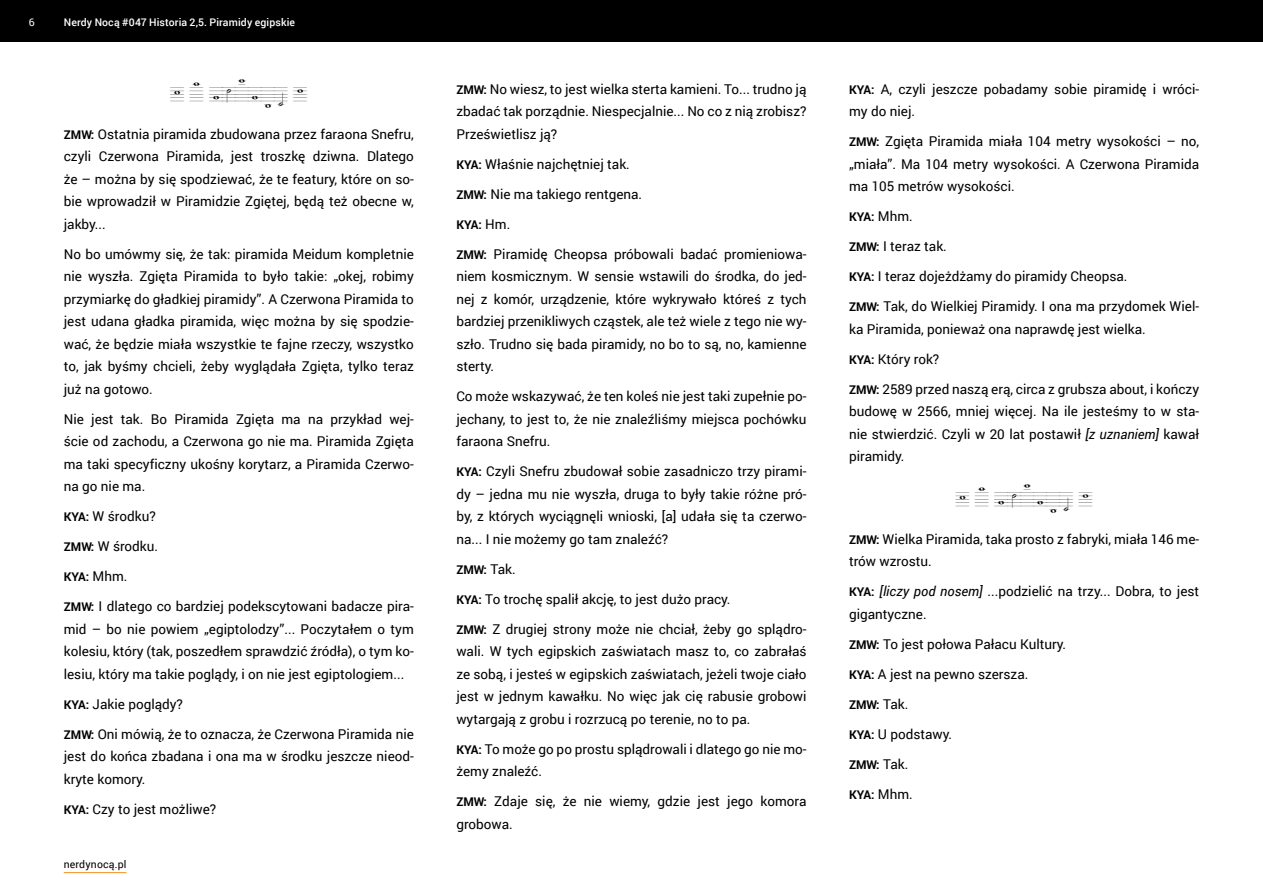
<style>
.page{position:relative;width:1263px;height:893px;background:#fff}
.page>*{position:absolute;margin:0;border:0;box-sizing:border-box;transform-origin:0 0}
.dzingiel{font:37.5px "Lassus";letter-spacing:-.01em;color:#000}
.t1{font:13.5px/22.5px "Roboto";color:#000;text-align:justify}
.t2{font:700 12px "Roboto";color:#000}
.t3{font:500 10.5px "Roboto";letter-spacing:.01em;color:#fff}
.t4{font:10.5px "Roboto";letter-spacing:.015em;color:#000}
.t5{font:10.5px "Roboto";color:#fff}
.s1{font-weight:700;font-size:12px}
.s2{font-weight:400;font-size:13.5px}
.s3{font-style:italic}
</style>
<div class="page">
<hr style="left:64px;top:872px;width:62px;height:1px;background:#f39325">
<div style="left:0;top:0;width:1263px;height:42px;background:#000"></div>
<p class="t5" style="left:29px;top:15px;width:7px">6</p>
<p class="t3" style="left:64px;top:15px;width:233px">Nerdy Nocą #047 Historia 2,5. Piramidy egipskie</p>
<p class="dzingiel" style="left:171px;top:75px;width:138px">[ dżingiel ]</p>
<p class="t1" style="left:64px;top:122px;width:352px"><span class="s1">ZMW:</span> Ostatnia piramida zbudowana przez faraona Snefru, czyli Czerwona Piramida, jest troszkę dziwna. Dlatego że – można by się spodziewać, że te featury, które on so&shy;bie wprowadził w Piramidzie Zgiętej, będą też obecne w, jakby...</p>
<p class="t1" style="left:64px;top:242px;width:352px">No bo umówmy się, że tak: piramida Meidum kompletnie nie wyszła. Zgięta Piramida to było takie: „okej, robimy przymiarkę do gładkiej piramidy”. A Czerwona Piramida to jest udana gładka piramida, więc można by się spodzie&shy;wać, że będzie miała wszystkie te fajne rzeczy, wszystko to, jak byśmy chcieli, żeby wyglądała Zgięta, tylko teraz już na gotowo.</p>
<p class="t1" style="left:64px;top:407px;width:352px">Nie jest tak. Bo Piramida Zgięta ma na przykład wej&shy;ście od zachodu, a Czerwona go nie ma. Piramida Zgięta ma taki specyficzny ukośny korytarz, a Piramida Czerwo&shy;na go nie ma.</p>
<p class="t1" style="left:64px;top:505px;width:94px"><span class="s1">KYA:</span> W środku?</p>
<p class="t1" style="left:64px;top:535px;width:96px"><span class="s1">ZMW:</span> W środku.</p>
<p class="t2" style="left:64px;top:569px;width:65px">KYA: <span class="s2">Mhm.</span></p>
<p class="t1" style="left:64px;top:595px;width:352px"><span class="s1">ZMW:</span> I dlatego co bardziej podekscytowani badacze pira&shy;mid – bo nie powiem „egiptolodzy”... Poczytałem o tym kolesiu, który (tak, poszedłem sprawdzić źródła), o tym ko&shy;lesiu, który ma takie poglądy, i on nie jest egiptologiem...</p>
<p class="t1" style="left:64px;top:692px;width:121px"><span class="s1">KYA:</span> Jakie poglądy?</p>
<p class="t1" style="left:64px;top:722px;width:352px"><span class="s1">ZMW:</span> Oni mówią, że to oznacza, że Czerwona Piramida nie jest do końca zbadana i ona ma w środku jeszcze nieod&shy;kryte komory.</p>
<p class="t1" style="left:64px;top:797px;width:154px"><span class="s1">KYA:</span> Czy to jest możliwe?</p>
<p class="t4" style="left:64px;top:857px;width:64px">nerdynocą.pl</p>
<p class="t1" style="left:456px;top:77px;width:352px"><span class="s1">ZMW:</span> No wiesz, to jest wielka sterta kamieni. To... trudno ją zbadać tak porządnie. Niespecjalnie... No co z nią zrobisz?<br>Prześwietlisz ją?</p>
<p class="t1" style="left:456px;top:152px;width:175px"><span class="s1">KYA:</span> Właśnie najchętniej tak.</p>
<p class="t1" style="left:456px;top:182px;width:187px"><span class="s1">ZMW:</span> Nie ma takiego rentgena.</p>
<p class="t2" style="left:456px;top:216px;width:55px">KYA: <span class="s2">Hm.</span></p>
<p class="t1" style="left:456px;top:242px;width:352px"><span class="s1">ZMW:</span> Piramidę Cheopsa próbowali badać promieniowa&shy;niem kosmicznym. W sensie wstawili do środka, do jed&shy;nej z komór, urządzenie, które wykrywało któreś z tych bardziej przenikliwych cząstek, ale też wiele z tego nie wy&shy;szło. Trudno się bada piramidy, no bo to są, no, kamienne sterty.</p>
<p class="t1" style="left:456px;top:385px;width:352px">Co może wskazywać, że ten koleś nie jest taki zupełnie po&shy;jechany, to jest to, że nie znaleźliśmy miejsca pochówku faraona Snefru.</p>
<p class="t1" style="left:456px;top:460px;width:352px"><span class="s1">KYA:</span> Czyli Snefru zbudował sobie zasadniczo trzy pirami&shy;dy – jedna mu nie wyszła, druga to były takie różne pró&shy;by, z których wyciągnęli wnioski, [a] udała się ta czerwo&shy;na... I nie możemy go tam znaleźć?</p>
<p class="t2" style="left:456px;top:561px;width:61px">ZMW: <span class="s2">Tak.</span></p>
<p class="t1" style="left:456px;top:587px;width:276px"><span class="s1">KYA:</span> To trochę spalił akcję, to jest dużo pracy.</p>
<p class="t1" style="left:456px;top:617px;width:352px"><span class="s1">ZMW:</span> Z drugiej strony może nie chciał, żeby go splądro&shy;wali. W tych egipskich zaświatach masz to, co zabrałaś ze sobą, i jesteś w egipskich zaświatach, jeżeli twoje ciało jest w jednym kawałku. No więc jak cię rabusie grobowi wytargają z grobu i rozrzucą po terenie, no to pa.</p>
<p class="t1" style="left:456px;top:737px;width:352px"><span class="s1">KYA:</span> To może go po prostu splądrowali i dlatego go nie mo&shy;żemy znaleźć.</p>
<p class="t1" style="left:456px;top:790px;width:352px"><span class="s1">ZMW:</span> Zdaje się, że nie wiemy, gdzie jest jego komora grobowa.</p>
<p class="t1" style="left:849px;top:77px;width:352px"><span class="s1">KYA:</span> A, czyli jeszcze pobadamy sobie piramidę i wróci&shy;my do niej.</p>
<p class="t1" style="left:849px;top:130px;width:352px"><span class="s1">ZMW:</span> Zgięta Piramida miała 104 metry wysokości – no, „miała”. Ma 104 metry wysokości. A Czerwona Piramida ma 105 metrów wysokości.</p>
<p class="t2" style="left:849px;top:209px;width:65px">KYA: <span class="s2">Mhm.</span></p>
<p class="t1" style="left:849px;top:235px;width:99px"><span class="s1">ZMW:</span> I teraz tak.</p>
<p class="t1" style="left:849px;top:265px;width:280px"><span class="s1">KYA:</span> I teraz dojeżdżamy do piramidy Cheopsa.</p>
<p class="t1" style="left:849px;top:295px;width:352px"><span class="s1">ZMW:</span> Tak, do Wielkiej Piramidy. I ona ma przydomek Wiel&shy;ka Piramida, ponieważ ona naprawdę jest wielka.</p>
<p class="t1" style="left:849px;top:347px;width:92px"><span class="s1">KYA:</span> Który rok?</p>
<p class="t1" style="left:849px;top:377px;width:352px"><span class="s1">ZMW:</span> 2589 przed naszą erą, circa z grubsza about, i kończy budowę w 2566, mniej więcej. Na ile jesteśmy to w sta&shy;nie stwierdzić. Czyli w 20 lat postawił <span class="s3">[z uznaniem]</span> kawał piramidy.</p>
<p class="dzingiel" style="left:956px;top:480px;width:138px">[ dżingiel ]</p>
<p class="t1" style="left:849px;top:527px;width:352px"><span class="s1">ZMW:</span> Wielka Piramida, taka prosto z fabryki, miała 146 me&shy;trów wzrostu.</p>
<p class="t1" style="left:849px;top:580px;width:352px"><span class="s1">KYA:</span> <span class="s3">[liczy pod nosem]</span> ...podzielić na trzy... Dobra, to jest gigantyczne.</p>
<p class="t1" style="left:849px;top:632px;width:219px"><span class="s1">ZMW:</span> To jest połowa Pałacu Kultury.</p>
<p class="t1" style="left:849px;top:662px;width:181px"><span class="s1">KYA:</span> A jest na pewno szersza.</p>
<p class="t2" style="left:849px;top:696px;width:61px">ZMW: <span class="s2">Tak.</span></p>
<p class="t1" style="left:849px;top:722px;width:105px"><span class="s1">KYA:</span> U podstawy.</p>
<p class="t2" style="left:849px;top:756px;width:61px">ZMW: <span class="s2">Tak.</span></p>
<p class="t2" style="left:849px;top:786px;width:65px">KYA: <span class="s2">Mhm.</span></p>
</div>
